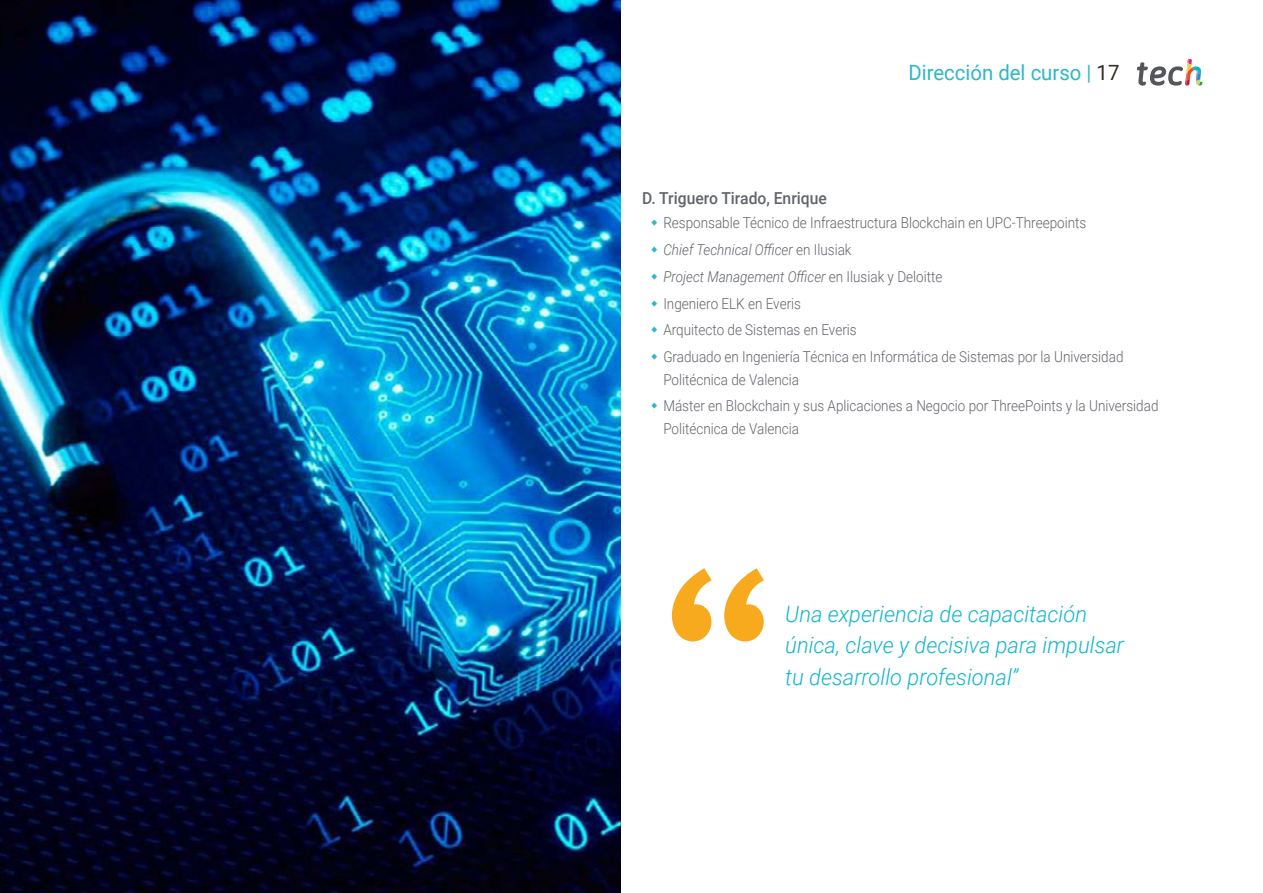
<style>
.page{position:relative;width:1263px;height:893px;background:#fff}
.page>*{position:absolute;margin:0;border:0;box-sizing:border-box;transform-origin:0 0}
.t1{font:italic 300 22.5px/31.5px "Roboto";color:#0fb6cf}
.t2{font:21px "Roboto";color:#2db8c5}
.t3{font:500 16.5px "Roboto";color:#61646a;scale:.95 1}
.t4{font:300 15px/26.7px "Roboto";color:#61646a;scale:.9 1}
.s1{color:#312e20}
.s2{font-style:italic}
</style>
<div class="page">
<img style="left:0;top:0;width:621px;height:893px">
<svg style="left:1137px;top:59px;width:65px;height:27px"></svg>
<svg style="left:672px;top:568px;width:92px;height:73px"></svg>
<h2 class="t2" style="left:908px;top:57px;width:213px">Dirección del curso | <span class="s1">17</span></h2>
<p class="t3" style="left:642px;top:186px;width:196px">D. Triguero Tirado, Enrique</p>
<p class="t4" style="left:663px;top:209px;width:513px">Responsable Técnico de Infraestructura Blockchain en UPC-Threepoints<br><span class="s2">Chief Technical Officer</span> en Ilusiak<br><span class="s2">Project Management Officer</span> en Ilusiak y Deloitte<br>Ingeniero ELK en Everis<br>Arquitecto de Sistemas en Everis<br>Graduado en Ingeniería Técnica en Informática de Sistemas por la Universidad</p>
<p class="t4" style="left:663px;top:365px;width:552px">Politécnica de Valencia<br>Máster en Blockchain y sus Aplicaciones a Negocio por ThreePoints y la Universidad</p>
<p class="t4" style="left:663px;top:415px;width:152px">Politécnica de Valencia</p>
<h1 class="t1" style="left:785px;top:597px;width:340px">Una experiencia de capacitación única, clave y decisiva para impulsar tu desarrollo profesional”</h1>
</div>
